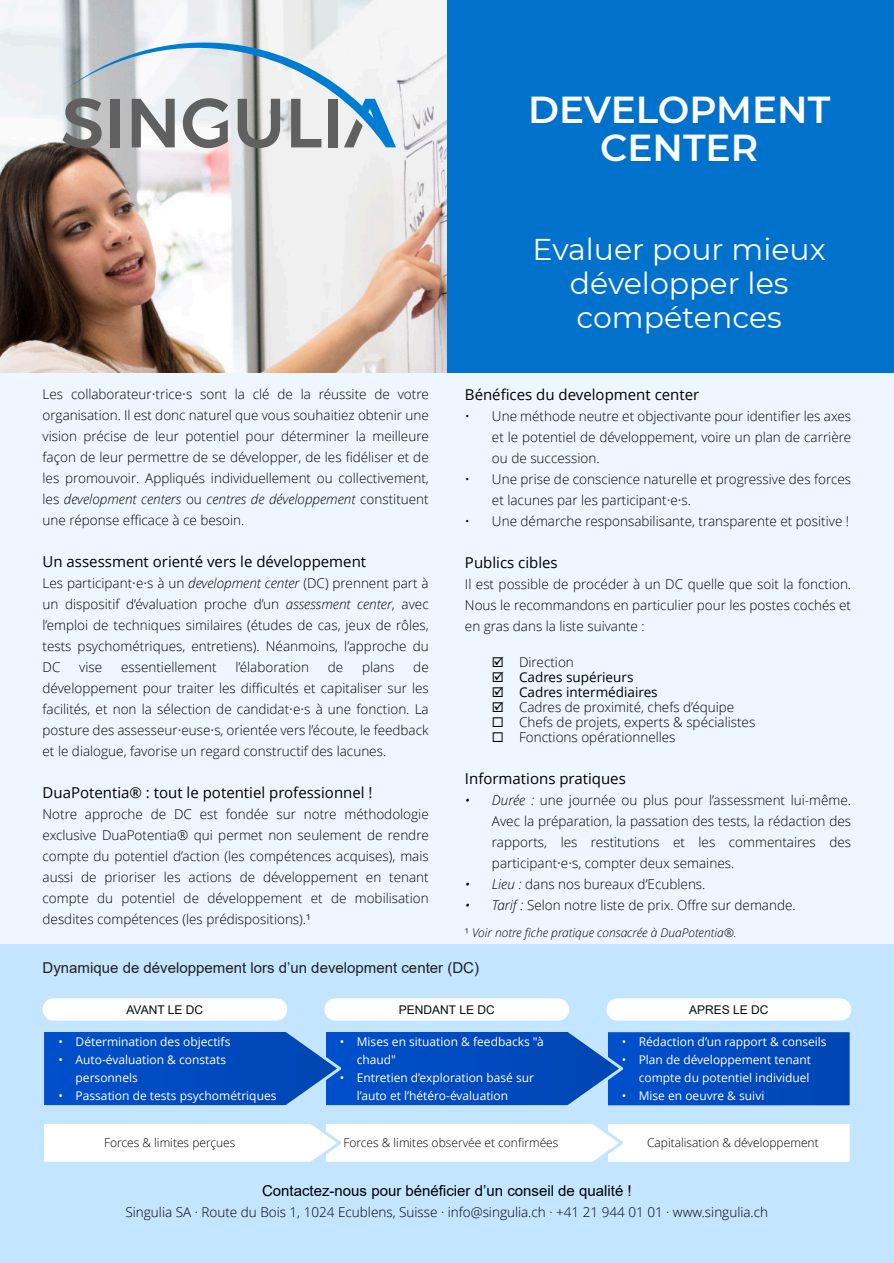
<style>
.page{position:relative;width:894px;height:1263px;background:#fff}
.page>*{position:absolute;margin:0;border:0;box-sizing:border-box;transform-origin:0 0}
.t1{font:600 37.5px/37.5px "Montserrat";color:#fff;text-align:center}
.t2{font:30px/33.8px "Montserrat";color:#fff;text-align:center}
.t3{font:15px "Open Sans";color:#000}
.t4{font:15px "Arial";color:#231f20}
.t5{font:15px "Arial";color:#000}
.t6{font:300 13.5px/21px "Open Sans";color:#000;text-align:justify}
.t7{font:13.5px/15px "Open Sans";color:#000}
.t8{font:12px/18px "Open Sans";color:#fff}
.t9{font:300 12px "Open Sans";color:#000}
.t10{font:italic 300 12px "Open Sans";color:#000}
.t11{font:12px "Arial";color:#080e0d}
.s1{font-family:"Arial";font-weight:400}
.s2{font-style:italic}
.s3{font-style:normal}
</style>
<div class="page">
<img style="left:0;top:0;width:446px;height:374px">
<div style="left:446px;top:0;width:447px;height:374px;background:#0072cc"></div>
<div style="left:0;top:374px;width:893px;height:889px;background:#eef7ff"></div>
<div style="left:0;top:944px;width:893px;height:319px;background:#c3e5ff"></div>
<div style="left:43px;top:998px;width:244px;height:23px;background:#fff;border-radius:11px"></div>
<div style="left:606px;top:1031px;width:244px;height:76px;background:#004abe"></div>
<div style="left:604px;top:1029px;width:248px;height:79px;border:3px solid #c3e5ff"></div>
<svg style="left:44px;top:1029px;width:582px;height:79px;background:#195fc8"></svg>
<div style="left:604px;top:1121px;width:248px;height:44px;background:#fff;border:3px solid #c3e5ff"></div>
<svg style="left:44px;top:1121px;width:582px;height:44px"></svg>
<svg style="left:62px;top:43px;width:334px;height:105px"></svg>
<div style="left:324px;top:998px;width:245px;height:23px;background:#fff;border-radius:11px"></div>
<div style="left:606px;top:998px;width:244px;height:23px;background:#fff;border-radius:11px"></div>
<h1 class="t1" style="left:528px;top:91px;width:303px">DEVELOPMENT<br>CENTER</h1>
<p class="t6" style="left:43px;top:385px;width:387px">Les collaborateur<span class="s1">∙</span>trice<span class="s1">∙</span>s sont la clé de la réussite de votre organisation. Il est donc naturel que vous souhaitiez obtenir une vision précise de leur potentiel pour déterminer la meilleure façon de leur permettre de se développer, de les fidéliser et de les promouvoir. Appliqués individuellement ou collectivement, les <span class="s2">development centers</span> ou <span class="s2">centres de développement</span> constituent une réponse efficace à ce besoin.</p>
<p class="t3" style="left:43px;top:555px;width:325px">Un assessment orienté vers le développement</p>
<p class="t6" style="left:43px;top:574px;width:387px">Les participant<span class="s1">∙</span>e<span class="s1">∙</span>s à un <span class="s2">development center</span> (DC) prennent part à un dispositif d’évaluation proche d’un <span class="s2">assessment center</span>, avec l’emploi de techniques similaires (études de cas, jeux de rôles, tests psychométriques, entretiens). Néanmoins, l’approche du DC</p>
<p class="t6" style="left:79px;top:658px;width:24px">vise</p>
<p class="t6" style="left:121px;top:658px;width:97px">essentiellement</p>
<p class="t6" style="left:235px;top:658px;width:75px">l’élaboration</p>
<p class="t6" style="left:327px;top:658px;width:17px">de</p>
<p class="t6" style="left:362px;top:658px;width:34px">plans</p>
<p class="t6" style="left:43px;top:658px;width:387px;text-indent:370px">de développement pour traiter les difficultés et capitaliser sur les facilités, et non la sélection de candidat<span class="s1">∙</span>e<span class="s1">∙</span>s à une fonction. La posture des assesseur<span class="s1">∙</span>euse<span class="s1">∙</span>s, orientée vers l’écoute, le feedback et le dialogue, favorise un regard constructif des lacunes.</p>
<p class="t3" style="left:43px;top:786px;width:331px">DuaPotentia® : tout le potentiel professionnel !</p>
<p class="t6" style="left:43px;top:805px;width:387px">Notre approche de DC est fondée sur notre méthodologie exclusive DuaPotentia® qui permet non seulement de rendre compte du potentiel d’action (les compétences acquises), mais aussi de prioriser les actions de développement en tenant compte du potentiel de développement et de mobilisation desdites compétences (les prédispositions).¹</p>
<h2 class="t2" style="left:532px;top:233px;width:294px">Evaluer pour mieux développer les compétences</h2>
<p class="t3" style="left:465px;top:388px;width:236px">Bénéfices du development center</p>
<p class="t6" style="left:492px;top:407px;width:360px;text-indent:-27px">• Une méthode neutre et objectivante pour identifier les axes et le potentiel de développement, voire un plan de carrière ou de succession.</p>
<p class="t6" style="left:492px;top:470px;width:360px;text-indent:-27px">• Une prise de conscience naturelle et progressive des forces et lacunes par les participant<span class="s1">∙</span>e<span class="s1">∙</span>s.</p>
<p class="t6" style="left:465px;top:512px;width:385px">• Une démarche responsabilisante, transparente et positive !</p>
<p class="t3" style="left:465px;top:556px;width:94px">Publics cibles</p>
<p class="t6" style="left:465px;top:575px;width:387px">Il est possible de procéder à un DC quelle que soit la fonction.<br>Nous le recommandons en particulier pour les postes cochés et en gras dans la liste suivante :</p>
<p class="t6" style="left:519px;top:653px;width:56px">Direction</p>
<p class="t7" style="left:519px;top:671px;width:140px">Cadres supérieurs<br>Cadres intermédiaires</p>
<p class="t6" style="left:519px;top:701px;width:238px;line-height:15px;text-align:left">Cadres de proximité, chefs d’équipe<br>Chefs de projets, experts &amp; spécialistes<br>Fonctions opérationnelles</p>
<p class="t3" style="left:465px;top:772px;width:162px">Informations pratiques</p>
<p class="t6" style="left:492px;top:791px;width:360px;text-indent:-27px"><span class="s2">• Durée :</span> une journée ou plus pour l’assessment lui-même.<br>Avec la préparation, la passation des tests, la rédaction des rapports, les restitutions et les commentaires des participant<span class="s1">∙</span>e<span class="s1">∙</span>s, compter deux semaines.</p>
<p class="t6" style="left:465px;top:875px;width:242px"><span class="s2">• Lieu :</span> dans nos bureaux d’Ecublens.</p>
<p class="t6" style="left:465px;top:896px;width:332px"><span class="s2">• Tarif :</span> Selon notre liste de prix. Offre sur demande.</p>
<p class="t10" style="left:465px;top:928px;width:273px"><span class="s3">¹</span> Voir notre fiche pratique consacrée à DuaPotentia®.</p>
<p class="t4" style="left:43px;top:962px;width:438px">Dynamique de développement lors d’un development center (DC)</p>
<p class="t11" style="left:126px;top:1005px;width:78px">AVANT LE DC</p>
<p class="t8" style="left:59px;top:1034px;width:173px">• Détermination des objectifs</p>
<p class="t8" style="left:76px;top:1052px;width:152px;text-indent:-17px">• Auto-évaluation &amp; constats personnels</p>
<p class="t8" style="left:59px;top:1088px;width:219px">• Passation de tests psychométriques</p>
<p class="t11" style="left:399px;top:1005px;width:97px">PENDANT LE DC</p>
<p class="t8" style="left:356px;top:1034px;width:188px;text-indent:-17px">• Mises en situation &amp; feedbacks "à chaud"</p>
<p class="t8" style="left:356px;top:1070px;width:179px;text-indent:-17px">• Entretien d’exploration basé sur l’auto et l’hétéro-évaluation</p>
<p class="t11" style="left:688px;top:1005px;width:81px">APRES LE DC</p>
<p class="t8" style="left:621px;top:1034px;width:206px">• Rédaction d’un rapport &amp; conseils</p>
<p class="t8" style="left:621px;top:1052px;width:191px;text-align:right">• Plan de développement tenant compte du potentiel individuel</p>
<p class="t8" style="left:621px;top:1088px;width:144px">• Mise en oeuvre &amp; suivi</p>
<p class="t9" style="left:104px;top:1138px;width:133px">Forces &amp; limites perçues</p>
<p class="t9" style="left:343px;top:1138px;width:216px">Forces &amp; limites observée et confirmées</p>
<p class="t9" style="left:646px;top:1138px;width:173px">Capitalisation &amp; développement</p>
<p class="t5" style="left:262px;top:1185px;width:371px">Contactez-nous pour bénéficier d’un conseil de qualité !</p>
<p class="t6" style="left:125px;top:1203px;width:644px">Singulia SA · Route du Bois 1, 1024 Ecublens, Suisse · info@singulia.ch · +41 21 944 01 01 · www.singulia.ch</p>
</div>
